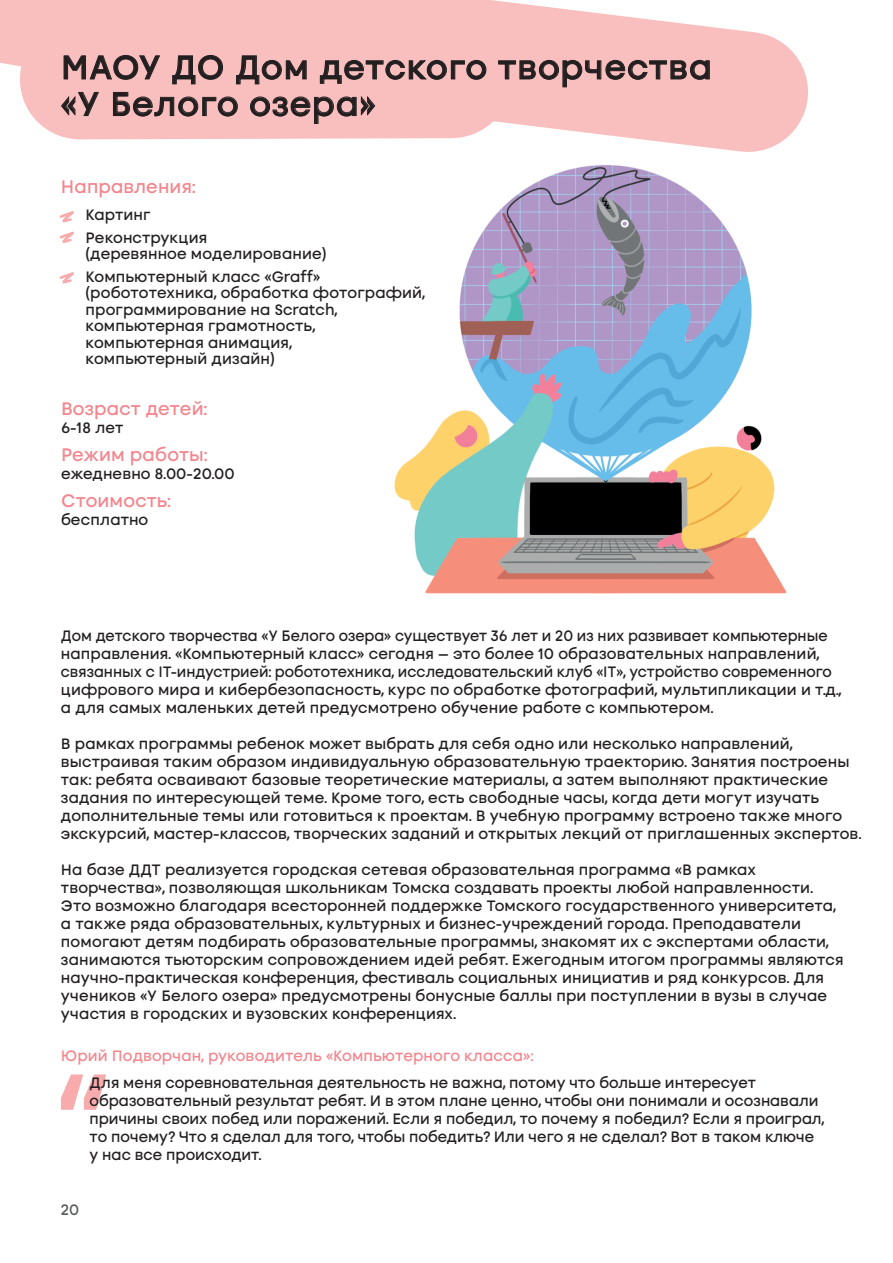
<style>
.page{position:relative;width:893px;height:1263px;background:#fff}
.page>*{position:absolute;margin:0;border:0;box-sizing:border-box;transform-origin:0 0}
.t1{font:33px/36.6px "Rkm";letter-spacing:.035em;color:#231f20}
.t2{font:18px "Rkm";letter-spacing:.01em;color:#f3858d}
.t3{font:15px/18px "Rkm";letter-spacing:.005em;color:#231f20}
.t4{font:15px/18px "Rkm";letter-spacing:.005em;color:#231f20;scale:.96 1}
.t5{font:15px "Rkm";letter-spacing:.005em;color:#f3858d}
.t6{font:15px "Rkm";color:#575a5b}
</style>
<div class="page">
<hr style="left:892px;top:0;width:1px;height:1263px;background:#f2f3f4">
<img style="left:394px;top:226px;width:393px;height:368px">
<svg style="left:0;top:0;width:893px;height:226px"></svg>
<svg style="left:59px;top:211px;width:15px;height:12px"></svg>
<svg style="left:59px;top:272px;width:15px;height:12px"></svg>
<svg style="left:59px;top:231px;width:15px;height:12px"></svg>
<svg style="left:63px;top:55px;width:97px;height:25px;background:#ce9e9e"></svg>
<svg style="left:172px;top:55px;width:51px;height:30px;background:#d09fa0"></svg>
<svg style="left:236px;top:55px;width:71px;height:30px;background:#d2a1a1"></svg>
<svg style="left:320px;top:60px;width:167px;height:24px;background:#cf9e9f"></svg>
<svg style="left:498px;top:60px;width:212px;height:28px;background:#d4a2a3"></svg>
<svg style="left:61px;top:91px;width:38px;height:26px"></svg>
<svg style="left:113px;top:92px;width:125px;height:25px;background:#cf9f9f"></svg>
<svg style="left:250px;top:95px;width:126px;height:29px;background:#d3a2a2"></svg>
<svg style="left:61px;top:1074px;width:45px;height:36px"></svg>
<h1 class="t1" style="left:61px;top:50px;width:652px">МАОУ ДО Дом детского творчества «У Белого озера»</h1>
<p class="t2" style="left:61px;top:177px;width:136px">Направления:</p>
<p class="t3" style="left:86px;top:204px;width:123px;line-height:22.5px">Картинг<br>Реконструкция</p>
<p class="t3" style="left:86px;top:243px;width:243px;line-height:22.5px">(деревянное моделирование)<br>Компьютерный класс «Graff»</p>
<p class="t3" style="left:86px;top:285px;width:341px;line-height:16.5px">(робототехника, обработка фотографий, программирование на Scratch, компьютерная грамотность, компьютерная анимация,<br>компьютерный дизайн)</p>
<p class="t2" style="left:61px;top:399px;width:147px">Возраст детей:</p>
<p class="t3" style="left:61px;top:419px;width:64px">6-18 лет</p>
<p class="t2" style="left:61px;top:445px;width:147px">Режим работы:</p>
<p class="t3" style="left:61px;top:465px;width:175px">ежедневно 8.00-20.00</p>
<p class="t2" style="left:61px;top:490px;width:111px">Стоимость:</p>
<p class="t3" style="left:61px;top:511px;width:89px">бесплатно</p>
<p class="t4" style="left:61px;top:627px;width:814px">Дом детского творчества «У Белого озера» существует 36 лет и 20 из них развивает компьютерные направления. «Компьютерный класс» сегодня — это более 10 образовательных направлений, связанных с IT-индустрией: робототехника, исследовательский клуб «IT», устройство современного цифрового мира и кибербезопасность, курс по обработке фотографий, мультипликации и т.д., а для самых маленьких детей предусмотрено обучение работе с компьютером.</p>
<p class="t3" style="left:61px;top:735px;width:802px">В рамках программы ребенок может выбрать для себя одно или несколько направлений, выстраивая таким образом индивидуальную образовательную траекторию. Занятия построены так: ребята осваивают базовые теоретические материалы, а затем выполняют практические задания по интересующей теме. Кроме того, есть свободные часы, когда дети могут изучать дополнительные темы или готовиться к проектам. В учебную программу встроено также много экскурсий, мастер-классов, творческих заданий и открытых лекций от приглашенных экспертов.</p>
<p class="t3" style="left:61px;top:861px;width:784px">На базе ДДТ реализуется городская сетевая образовательная программа «В рамках творчества», позволяющая школьникам Томска создавать проекты любой направленности.<br>Это возможно благодаря всесторонней поддержке Томского государственного университета, а также ряда образовательных, культурных и бизнес-учреждений города. Преподаватели помогают детям подбирать образовательные программы, знакомят их с экспертами области, занимаются тьюторским сопровождением идей ребят. Ежегодным итогом программы являются научно-практическая конференция, фестиваль социальных инициатив и ряд конкурсов. Для учеников «У Белого озера» предусмотрены бонусные баллы при поступлении в вузы в случае участия в городских и вузовских конференциях.</p>
<p class="t5" style="left:61px;top:1047px;width:474px">Юрий Подворчан, руководитель «Компьютерного класса»:</p>
<p class="t3" style="left:90px;top:1074px;width:736px">Для меня соревновательная деятельность не важна, потому что больше интересует образовательный результат ребят. И в этом плане ценно, чтобы они понимали и осознавали причины своих побед или поражений. Если я победил, то почему я победил? Если я проиграл, то почему? Что я сделал для того, чтобы победить? Или чего я не сделал? Вот в таком ключе у нас все происходит.</p>
<p class="t6" style="left:61px;top:1202px;width:20px">20</p>
</div>
